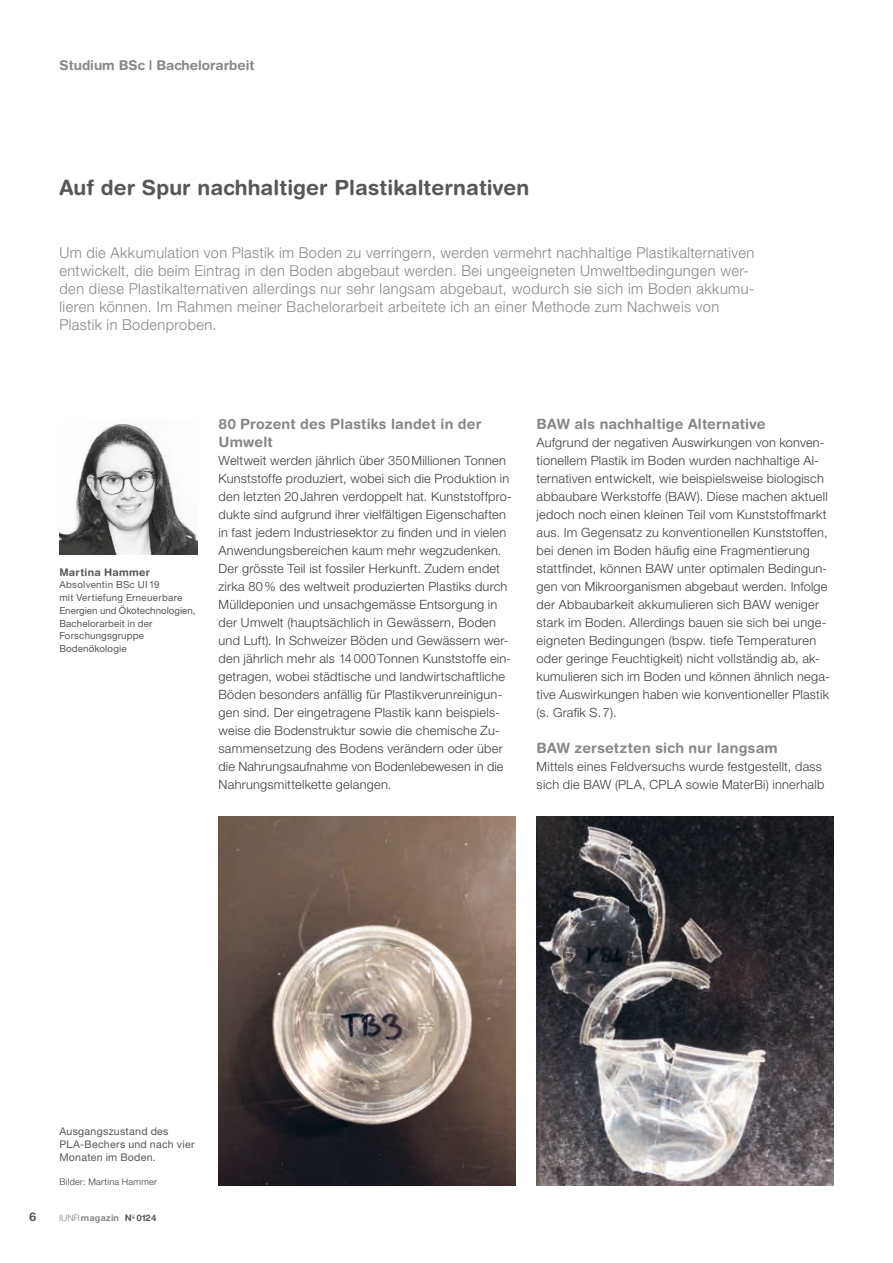
<style>
.page{position:relative;width:893px;height:1263px;background:#fff}
.page>*{position:absolute;margin:0;border:0;box-sizing:border-box;transform-origin:0 0}
.t1{font:700 21px "Helvetica Rounded LT Std";letter-spacing:.005em;color:#575756}
.t2{font:300 15px/18px "Helvetica Neue LT Pro";letter-spacing:.03em;color:#878787}
.t3{font:700 14.25px/18px "Helvetica Rounded LT Std";letter-spacing:.015em;color:#878787}
.t4{font:700 13.5px "Helvetica Rounded LT Std";color:#878787}
.t5{font:300 12.75px/18px "Helvetica Neue LT Pro";letter-spacing:.02em;color:#3d3d3c}
.t6{font:700 12px "Helvetica Rounded LT Std";color:#575756}
.t7{font:10.65px/12.9px "Helvetica Neue LT Pro";letter-spacing:.025em;color:#575756}
.t8{font:700 10.5px "Helvetica Rounded LT Std";letter-spacing:.025em;color:#575756}
.t9{font:9.75px/12.8px "Helvetica Neue LT Pro";letter-spacing:.015em;color:#575756}
.t10{font:300 9.15px "Helvetica Neue LT Pro";letter-spacing:.03em;color:#3d3d3c}
.t11{font:700 9px "Helvetica Rounded LT Std";letter-spacing:.005em;color:#878787}
.s1{font-family:"Helvetica Neue LT Pro";font-weight:300}
.s2{color:#575756}
</style>
<div class="page">
<img style="left:60px;top:424px;width:137px;height:131px">
<img style="left:219px;top:816px;width:296px;height:369px">
<img style="left:537px;top:816px;width:296px;height:369px">
<p class="t4" style="left:60px;top:57px;width:196px">Studium BSc | Bachelorarbeit</p>
<h1 class="t1" style="left:59px;top:175px;width:471px">Auf der Spur nachhaltiger Plastikalternativen</h1>
<p class="t2" style="left:59px;top:243px;width:696px">Um die Akkumulation von Plastik im Boden zu verringern, werden vermehrt nachhaltige Plastikalternativen entwickelt, die beim Eintrag in den Boden abgebaut werden. Bei ungeeigneten Umweltbedingungen wer&shy;den diese Plastikalternativen allerdings nur sehr langsam abgebaut, wodurch sie sich im Boden akkumu&shy;lieren können. Im Rahmen meiner Bachelorarbeit arbeitete ich an einer Methode zum Nachweis von Plastik in Bodenproben.</p>
<p class="t8" style="left:59px;top:565px;width:92px">Martina Hammer</p>
<p class="t9" style="left:59px;top:578px;width:138px">Absolventin BSc UI 19<br>mit Vertiefung Erneuerbare<br>Energien und Ökotechnologien,<br>Bachelorarbeit in der<br>Forschungsgruppe<br>Bodenökologie</p>
<p class="t3" style="left:219px;top:415px;width:264px">80 Prozent des Plastiks landet in der<br>Umwelt</p>
<p class="t5" style="left:219px;top:451px;width:295px">Weltweit werden jährlich über 350Millionen Tonnen Kunststoffe produziert, wobei sich die Produktion in den letzten 20Jahren verdoppelt hat. Kunststoffpro&shy;dukte sind aufgrund ihrer vielfältigen Eigenschaften in fast jedem Industriesektor zu finden und in vielen Anwendungsbereichen kaum mehr wegzudenken.<br>Der grösste Teil ist fossiler Herkunft. Zudem endet zirka 80% des weltweit produzierten Plastiks durch Mülldeponien und unsachgemässe Entsorgung in der Umwelt (hauptsächlich in Gewässern, Boden und Luft). In Schweizer Böden und Gewässern wer&shy;den jährlich mehr als 14000Tonnen Kunststoffe ein&shy;getragen, wobei städtische und landwirtschaftliche Böden besonders anfällig für Plastikverunreinigun&shy;gen sind. Der eingetragene Plastik kann beispiels&shy;weise die Bodenstruktur sowie die chemische Zu&shy;sammensetzung des Bodens verändern oder über die Nahrungsaufnahme von Bodenlebewesen in die Nahrungsmittelkette gelangen.</p>
<p class="t3" style="left:537px;top:415px;width:230px">BAW als nachhaltige Alternative</p>
<p class="t5" style="left:537px;top:433px;width:295px">Aufgrund der negativen Auswirkungen von konven&shy;tionellem Plastik im Boden wurden nachhaltige Al&shy;ternativen entwickelt, wie beispielsweise biologisch abbaubare Werkstoffe (BAW). Diese machen aktuell jedoch noch einen kleinen Teil vom Kunststoffmarkt aus. Im Gegensatz zu konventionellen Kunststoffen, bei denen im Boden häufig eine Fragmentierung stattfindet, können BAW unter optimalen Bedingun&shy;gen von Mikroorganismen abgebaut werden. Infolge der Abbaubarkeit akkumulieren sich BAW weniger stark im Boden. Allerdings bauen sie sich bei unge&shy;eigneten Bedingungen (bspw. tiefe Temperaturen oder geringe Feuchtigkeit) nicht vollständig ab, ak&shy;kumulieren sich im Boden und können ähnlich nega&shy;tive Auswirkungen haben wie konventioneller Plastik (s. Grafik S.7).</p>
<p class="t3" style="left:537px;top:739px;width:243px">BAW zersetzten sich nur langsam</p>
<p class="t5" style="left:537px;top:757px;width:289px">Mittels eines Feldversuchs wurde festgestellt, dass sich die BAW (PLA, CPLA sowie MaterBi) innerhalb</p>
<p class="t6" style="left:29px;top:1209px;width:9px">6</p>
<p class="t7" style="left:60px;top:1125px;width:137px">Ausgangszustand des<br>PLA-Bechers und nach vier<br>Monaten im Boden.</p>
<p class="t10" style="left:60px;top:1176px;width:99px">Bilder: Martina Hammer</p>
<p class="t11" style="left:59px;top:1212px;width:99px"><span class="s1">IUNR</span>magazin <span class="s2">N</span><sup>o</sup> <span class="s2">0124</span></p>
</div>
